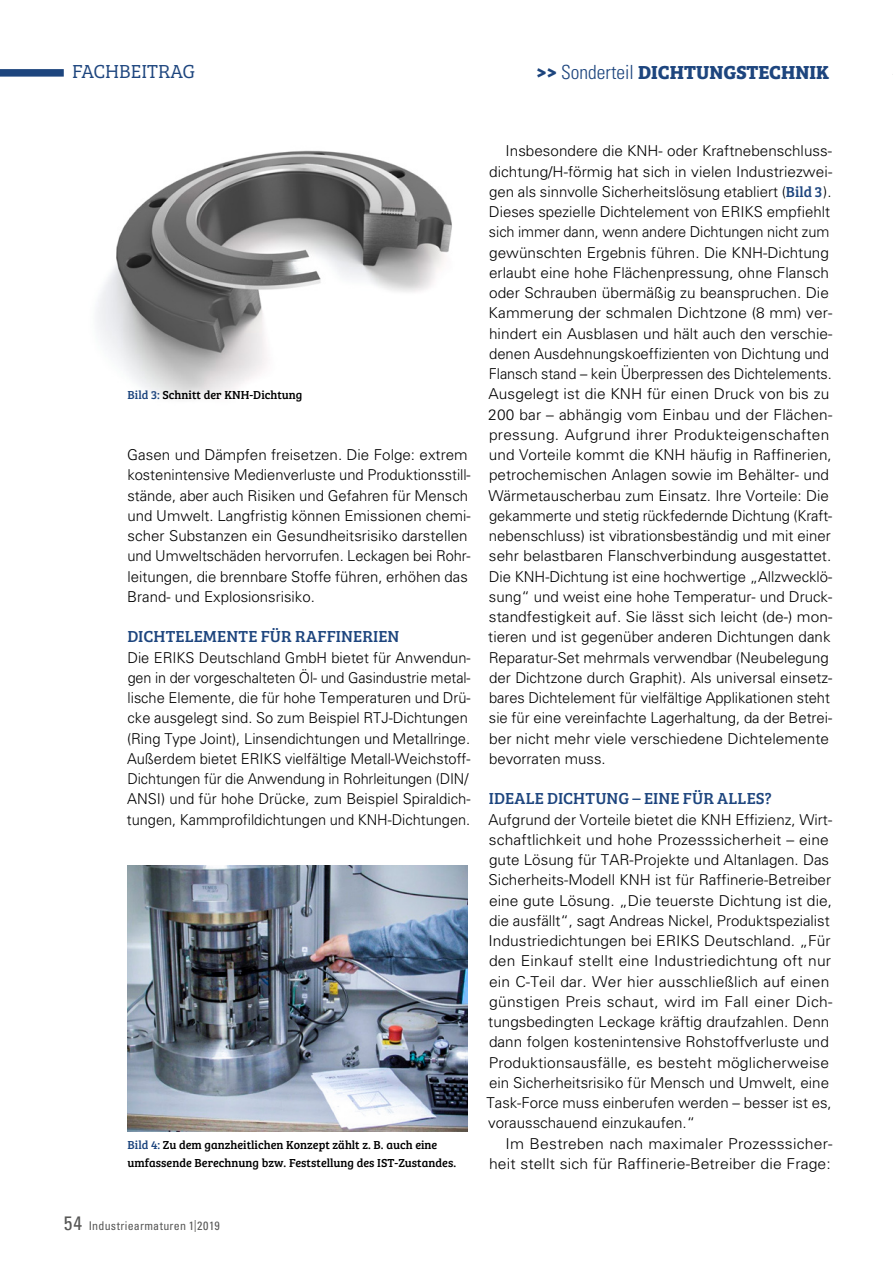
<style>
.page{position:relative;width:893px;height:1263px;background:#fff}
.page>*{position:absolute;margin:0;border:0;box-sizing:border-box;transform-origin:0 0}
.t1{font:700 19.5px "Bree Serif";color:#1d457e}
.t2{font:19.5px "Bree Serif Lt";color:#1d457e}
.DT_1_Subline{font:16.5px "Bree Serif";letter-spacing:.005em;color:#1d457e}
.DT_Fliesstext{font:300 15px/20.2px "Univers";color:#000}
.DT_Fliesstext_Einzug{font:300 15px/20.2px "Univers";color:#000}
.DT_Fliesstext_Einzug-2{font:300 15px/20.2px "Univers";color:#000;text-align:right;scale:1.05 1}
.DT_Bildunterschrift{font:12px/18.8px "Bree Serif";color:#000}
.t3{font:condensed 12px "Univers";letter-spacing:.02em;color:#575756}
.s1{font-family:"Univers";font-weight:300;font-stretch:condensed}
.s2{color:#1d457e}
.s3{font-family:"Bree Serif";font-weight:400;color:#1d457e}
.s4{font-size:19.5px}
</style>
<div class="page">
<img style="left:97px;top:150px;width:355px;height:249px">
<img style="left:128px;top:865px;width:340px;height:266px">
<div style="left:0;top:69px;width:64px;height:8px;background:#1d457e"></div>
<h1 class="t2" style="left:72px;top:57px;width:124px">FACHBEITRAG</h1>
<h1 class="t1" style="left:536px;top:57px;width:295px">&gt;&gt; <span class="s1">Sonderteil</span> DICHTUNGSTECHNIK</h1>
<p class="DT_Bildunterschrift" style="left:128px;top:385px;width:176px"><span class="s2">Bild 3:</span> Schnitt der KNH-Dichtung</p>
<p class="DT_Fliesstext" style="left:127px;top:445px;width:345px">Gasen und Dämpfen freisetzen. Die Folge: extrem kostenintensive Medienverluste und Produktionsstill&shy;stände, aber auch Risiken und Gefahren für Mensch und Umwelt. Langfristig können Emissionen chemi&shy;scher Substanzen ein Gesundheitsrisiko darstellen und Umweltschäden hervorrufen. Leckagen bei Rohr&shy;leitungen, die brennbare Stoffe führen, erhöhen das Brand- und Explosionsrisiko.</p>
<p class="DT_1_Subline" style="left:127px;top:624px;width:274px">DICHTELEMENTE FÜR RAFFINERIEN</p>
<p class="DT_Fliesstext" style="left:127px;top:647px;width:345px">Die ERIKS Deutschland GmbH bietet für Anwendun&shy;gen in der vorgeschalteten Öl- und Gasindustrie metal&shy;lische Elemente, die für hohe Temperaturen und Drü&shy;cke ausgelegt sind. So zum Beispiel RTJ-Dichtungen (Ring Type Joint), Linsendichtungen und Metallringe.<br>Außerdem bietet ERIKS vielfältige Metall-Weichstoff-Dichtungen für die Anwendung in Rohrleitungen (DIN/ ANSI) und für hohe Drücke, zum Beispiel Spiraldich&shy;tungen, Kammprofildichtungen und KNH-Dichtungen.</p>
<p class="DT_Bildunterschrift" style="left:128px;top:1134px;width:330px"><span class="s2">Bild 4:</span> Zu dem ganzheitlichen Konzept zählt z. B. auch eine umfassende Berechnung bzw. Feststellung des IST-Zustandes.</p>
<p class="DT_Fliesstext_Einzug" style="left:488px;top:141px;width:346px;text-indent:17px">Insbesondere die KNH- oder Kraftnebenschluss&shy;dichtung/H-förmig hat sich in vielen Industriezwei&shy;gen als sinnvolle Sicherheitslösung etabliert (<span class="s3">Bild 3</span>).<br>Dieses spezielle Dichtelement von ERIKS empfiehlt sich immer dann, wenn andere Dichtungen nicht zum gewünschten Ergebnis führen. Die KNH-Dichtung erlaubt eine hohe Flächenpressung, ohne Flansch oder Schrauben übermäßig zu beanspruchen. Die Kammerung der schmalen Dichtzone (8 mm) ver&shy;hindert ein Ausblasen und hält auch den verschie&shy;denen Ausdehnungskoeffizienten von Dichtung und Flansch stand – kein Überpressen des Dichtelements.<br>Ausgelegt ist die KNH für einen Druck von bis zu 200 bar – abhängig vom Einbau und der Flächen&shy;pressung. Aufgrund ihrer Produkteigenschaften und Vorteile kommt die KNH häufig in Raffinerien, petrochemischen Anlagen sowie im Behälter- und Wärmetauscherbau zum Einsatz. Ihre Vorteile: Die gekammerte und stetig rückfedernde Dichtung (Kraft&shy;nebenschluss) ist vibrationsbeständig und mit einer sehr belastbaren Flanschverbindung ausgestattet.<br>Die KNH-Dichtung ist eine hochwertige „Allzwecklö&shy;sung“ und weist eine hohe Temperatur- und Druck&shy;standfestigkeit auf. Sie lässt sich leicht (de-) mon&shy;tieren und ist gegenüber anderen Dichtungen dank Reparatur-Set mehrmals verwendbar (Neubelegung der Dichtzone durch Graphit). Als universal einsetz&shy;bares Dichtelement für vielfältige Applikationen steht sie für eine vereinfachte Lagerhaltung, da der Betrei&shy;ber nicht mehr viele verschiedene Dichtelemente bevorraten muss.</p>
<p class="DT_1_Subline" style="left:489px;top:786px;width:284px">IDEALE DICHTUNG – EINE FÜR ALLES?</p>
<p class="DT_Fliesstext" style="left:487px;top:809px;width:347px">Aufgrund der Vorteile bietet die KNH Effizienz, Wirt&shy;schaftlichkeit und hohe Prozesssicherheit – eine gute Lösung für TAR-Projekte und Altanlagen. Das Sicherheits-Modell KNH ist für Raffinerie-Betreiber eine gute Lösung. „Die teuerste Dichtung ist die, die ausfällt“, sagt Andreas Nickel, Produktspezialist Industriedichtungen bei ERIKS Deutschland. „Für den Einkauf stellt eine Industriedichtung oft nur ein C-Teil dar. Wer hier ausschließlich auf einen günstigen Preis schaut, wird im Fall einer Dich&shy;tungsbedingten Leckage kräftig draufzahlen. Denn dann folgen kostenintensive Rohstoffverluste und Produktionsausfälle, es besteht möglicherweise ein Sicherheitsrisiko für Mensch und Umwelt, eine Task-Force muss einberufen werden – besser ist es, vorausschauend einzukaufen.“</p>
<p class="DT_Fliesstext_Einzug-2" style="left:489px;top:1133px;width:328px">Im Bestreben nach maximaler Prozesssicher&shy;heit stellt sich für Raffinerie-Betreiber die Frage:</p>
<p class="t3" style="left:64px;top:1218px;width:157px"><span class="s4">54</span> Industriearmaturen 1|2019</p>
</div>
